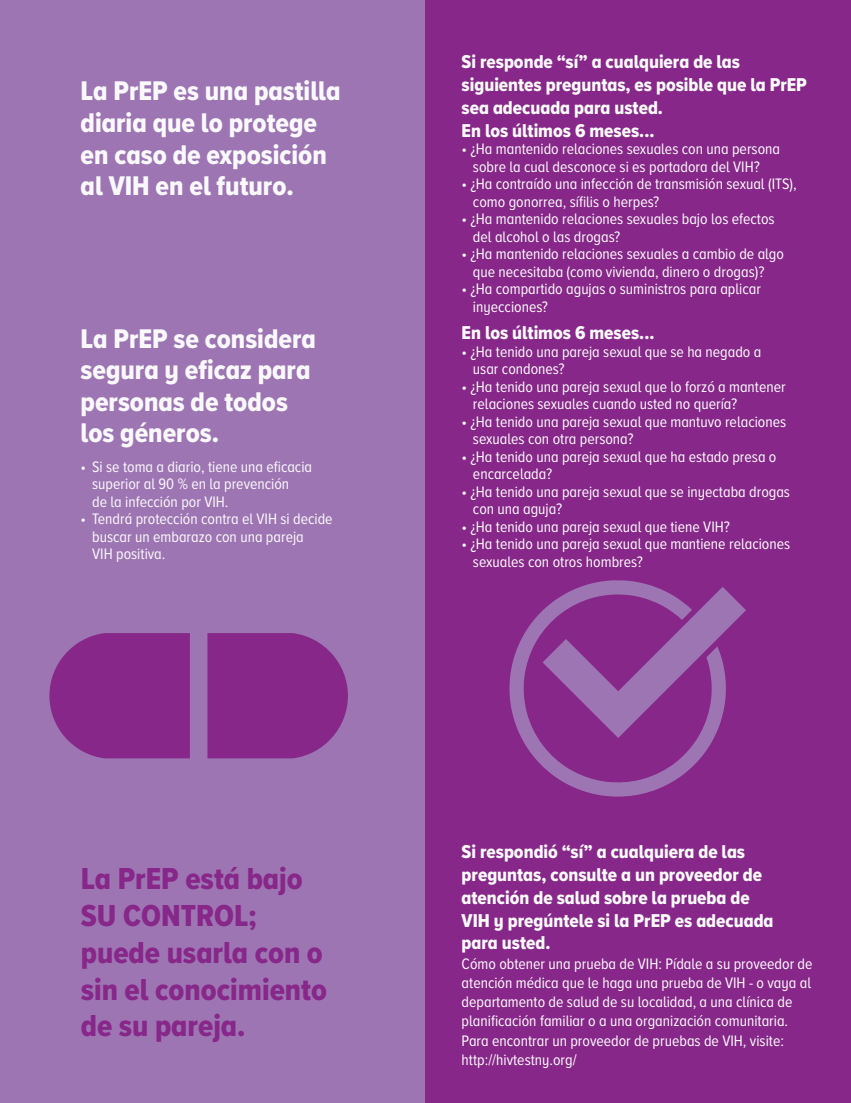
<style>
.page{position:relative;width:851px;height:1103px;background:#fff}
.page>*{position:absolute;margin:0;border:0;box-sizing:border-box;transform-origin:0 0}
.t1{font:31.5px/36.8px "Proxima Nova A Cond Extrabld";color:#872789}
.t2{font:28px/31.5px "Proxima Nova A Cond Extrabld";color:#f9f9fb}
.t3{font:19.25px/22.8px "Proxima Nova A Cond Extrabld";color:#fafbfb}
.t4{font:15.75px/17.5px "Proxima Nova A Cond";color:#fafbfb}
.t5{font:15.75px/17.5px "Proxima Nova A Cond";color:#f9f9fb}
</style>
<div class="page">
<div style="left:0;top:0;width:425px;height:1102px;background:#9e75b3"></div>
<div style="left:425px;top:1px;width:425px;height:1101px;background:#872789"></div>
<svg style="left:726px;top:590px;width:20px;height:40px"></svg>
<svg style="left:509px;top:580px;width:217px;height:217px"></svg>
<svg style="left:49px;top:633px;width:299px;height:126px;background:#8a338f"></svg>
<h2 class="t2" style="left:81px;top:75px;width:261px">La PrEP es una pastilla diaria que lo protege en caso de exposición al VIH en el futuro.</h2>
<h2 class="t2" style="left:81px;top:322px;width:237px">La PrEP se considera segura y eficaz para personas de todos los géneros.</h2>
<p class="t5" style="left:92px;top:457px;width:221px;text-indent:-12px">• Si se toma a diario, tiene una eficacia superior al 90 % en la prevención<br>de la infección por VIH.</p>
<p class="t5" style="left:92px;top:510px;width:242px;text-indent:-12px">• Tendrá protección contra el VIH si decide buscar un embarazo con una pareja<br>VIH positiva.</p>
<h1 class="t1" style="left:81px;top:859px;width:248px">La PrEP está bajo<br>SU CONTROL; puede usarla con o sin el conocimiento de su pareja.</h1>
<p class="t3" style="left:461px;top:50px;width:347px">Si responde “sí” a cualquiera de las siguientes preguntas, es posible que la PrEP sea adecuada para usted.<br>En los últimos 6 meses...</p>
<p class="t4" style="left:461px;top:140px;width:320px;text-align:center">• ¿Ha mantenido relaciones sexuales con una persona sobre la cual desconoce si es portadora del VIH?</p>
<p class="t4" style="left:473px;top:175px;width:325px;text-indent:-11px">• ¿Ha contraído una infección de transmisión sexual (ITS), como gonorrea, sífilis o herpes?</p>
<p class="t4" style="left:473px;top:210px;width:303px;text-indent:-11px">• ¿Ha mantenido relaciones sexuales bajo los efectos del alcohol o las drogas?</p>
<p class="t4" style="left:461px;top:245px;width:324px;text-align:center">• ¿Ha mantenido relaciones sexuales a cambio de algo que necesitaba (como vivienda, dinero o drogas)?</p>
<p class="t4" style="left:473px;top:280px;width:289px;text-indent:-11px">• ¿Ha compartido agujas o suministros para aplicar inyecciones?</p>
<p class="t3" style="left:461px;top:321px;width:194px">En los últimos 6 meses...</p>
<p class="t4" style="left:473px;top:342px;width:290px;text-indent:-11px">• ¿Ha tenido una pareja sexual que se ha negado a usar condones?</p>
<p class="t4" style="left:473px;top:377px;width:314px;text-indent:-11px">• ¿Ha tenido una pareja sexual que lo forzó a mantener relaciones sexuales cuando usted no quería?</p>
<p class="t4" style="left:473px;top:412px;width:315px;text-indent:-11px">• ¿Ha tenido una pareja sexual que mantuvo relaciones sexuales con otra persona?</p>
<p class="t4" style="left:473px;top:447px;width:305px;text-indent:-11px">• ¿Ha tenido una pareja sexual que ha estado presa o encarcelada?</p>
<p class="t4" style="left:473px;top:482px;width:318px;text-indent:-11px">• ¿Ha tenido una pareja sexual que se inyectaba drogas con una aguja?</p>
<p class="t4" style="left:461px;top:517px;width:270px">• ¿Ha tenido una pareja sexual que tiene VIH?</p>
<p class="t4" style="left:473px;top:534px;width:319px;text-indent:-11px">• ¿Ha tenido una pareja sexual que mantiene relaciones sexuales con otros hombres?</p>
<p class="t3" style="left:461px;top:840px;width:313px">Si respondió “sí” a cualquiera de las preguntas, consulte a un proveedor de atención de salud sobre la prueba de<br>VIH y pregúntele si la PrEP es adecuada para usted.</p>
<p class="t4" style="left:461px;top:953px;width:352px;line-height:19.2px">Cómo obtener una prueba de VIH: Pídale a su proveedor de atención médica que le haga una prueba de VIH - o vaya al departamento de salud de su localidad, a una clínica de planificación familiar o a una organización comunitaria.<br>Para encontrar un proveedor de pruebas de VIH, visite: http://hivtestny.org/</p>
</div>
